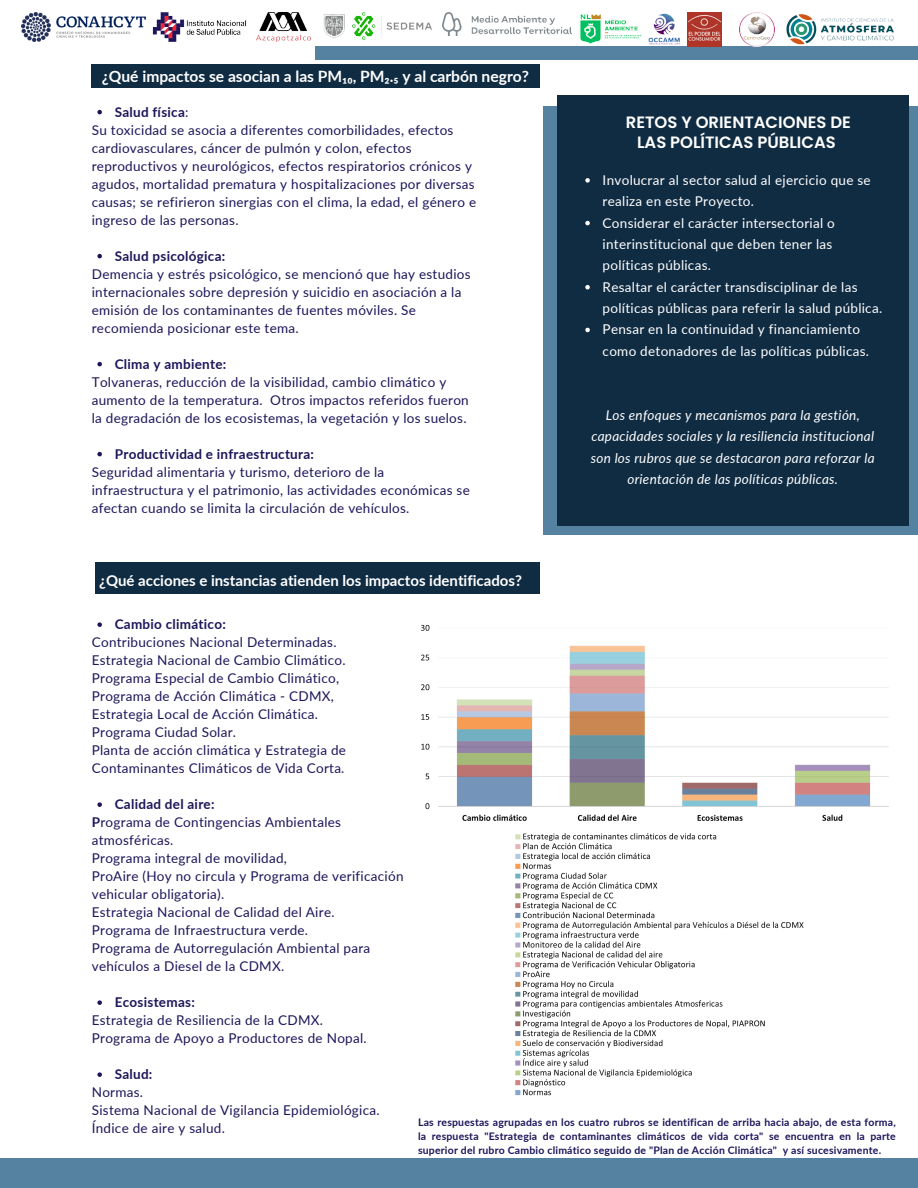
<style>
.page{position:relative;width:918px;height:1188px;background:#fff}
.page>*{position:absolute;margin:0;border:0;box-sizing:border-box;transform-origin:0 0}
.t1{font:600 16.35px/19.2px "Poppins";color:#fff;text-align:center}
.t2{font:700 15.6px "Lato";color:#fff}
.t3{font:700 15px "Lato";color:#fff}
.t4{font:13.5px/18px "Lato";letter-spacing:.02em;color:#1c155a}
.t5{font:13.5px/21.3px "Lato";letter-spacing:.02em;color:#fff}
.t6{font:italic 13.5px/21.3px "Lato";letter-spacing:.02em;color:#fff;text-align:center}
.t7{font:700 13.5px "Lato";letter-spacing:.02em;color:#1c155a}
.t8{font:700 10.5px/14px "Lato";letter-spacing:.02em;color:#1c155a;text-align:justify}
.s1{font-weight:400}
.s2{font-weight:700}
</style>
<div class="page">
<div style="left:544px;top:106px;width:374px;height:429px;background:#5582a1"></div>
<div style="left:315px;top:46px;width:603px;height:13px;background:#5582a1"></div>
<div style="left:557px;top:95px;width:352px;height:431px;background:#102c43"></div>
<div style="left:0;top:1158px;width:918px;height:30px;background:#5582a1"></div>
<img style="left:22px;top:12px;width:124px;height:30px">
<img style="left:153px;top:12px;width:93px;height:30px">
<img style="left:256px;top:12px;width:54px;height:30px">
<img style="left:323px;top:12px;width:109px;height:28px">
<img style="left:648px;top:13px;width:32px;height:32px">
<img style="left:688px;top:12px;width:34px;height:34px">
<img style="left:740px;top:12px;width:34px;height:34px">
<img style="left:786px;top:14px;width:108px;height:31px">
<img style="left:580px;top:14px;width:62px;height:30px">
<img style="left:442px;top:12px;width:130px;height:23px">
<div style="left:92px;top:65px;width:448px;height:23px;background:#102c43"></div>
<div style="left:95px;top:562px;width:444px;height:32px;background:#102c43"></div>
<img style="left:421px;top:624px;width:468px;height:472px">
<svg style="left:585px;top:178px;width:5px;height:5px"></svg>
<svg style="left:585px;top:221px;width:5px;height:4px"></svg>
<svg style="left:585px;top:285px;width:5px;height:4px"></svg>
<svg style="left:585px;top:328px;width:5px;height:4px"></svg>
<svg style="left:97px;top:110px;width:5px;height:4px"></svg>
<svg style="left:97px;top:254px;width:5px;height:4px"></svg>
<svg style="left:97px;top:362px;width:5px;height:4px"></svg>
<svg style="left:97px;top:452px;width:5px;height:4px"></svg>
<svg style="left:97px;top:622px;width:5px;height:5px"></svg>
<svg style="left:97px;top:802px;width:5px;height:5px"></svg>
<svg style="left:97px;top:1000px;width:5px;height:5px"></svg>
<svg style="left:97px;top:1072px;width:5px;height:5px"></svg>
<p class="t2" style="left:102px;top:67px;width:429px">¿Qué impactos se asocian a las PM₁₀, PM₂.₅ y al carbón negro?</p>
<p class="t7" style="left:115px;top:103px;width:75px">Salud física<span class="s1">:</span></p>
<p class="t4" style="left:92px;top:120px;width:386px">Su toxicidad se asocia a diferentes comorbilidades, efectos cardiovasculares, cáncer de pulmón y colon, efectos reproductivos y neurológicos, efectos respiratorios crónicos y agudos, mortalidad prematura y hospitalizaciones por diversas causas; se refirieron sinergias con el clima, la edad, el género e ingreso de las personas.</p>
<p class="t7" style="left:115px;top:247px;width:112px">Salud psicológica:</p>
<p class="t4" style="left:92px;top:264px;width:380px">Demencia y estrés psicológico, se mencionó que hay estudios internacionales sobre depresión y suicidio en asociación a la emisión de los contaminantes de fuentes móviles. Se recomienda posicionar este tema.</p>
<p class="t7" style="left:115px;top:355px;width:113px">Clima y ambiente:</p>
<p class="t4" style="left:92px;top:372px;width:379px">Tolvaneras, reducción de la visibilidad, cambio climático y aumento de la temperatura. Otros impactos referidos fueron la degradación de los ecosistemas, la vegetación y los suelos.</p>
<p class="t7" style="left:115px;top:445px;width:201px">Productividad e infraestructura:</p>
<p class="t4" style="left:92px;top:462px;width:380px">Seguridad alimentaria y turismo, deterioro de la infraestructura y el patrimonio, las actividades económicas se afectan cuando se limita la circulación de vehículos.</p>
<p class="t3" style="left:99px;top:571px;width:424px">¿Qué acciones e instancias atienden los impactos identificados?</p>
<p class="t7" style="left:115px;top:616px;width:113px">Cambio climático:</p>
<p class="t4" style="left:92px;top:633px;width:246px">Contribuciones Nacional Determinadas.</p>
<p class="t4" style="left:92px;top:651px;width:255px">Estrategia Nacional de Cambio Climático.</p>
<p class="t4" style="left:92px;top:669px;width:249px">Programa Especial de Cambio Climático,</p>
<p class="t4" style="left:92px;top:687px;width:244px">Programa de Acción Climática - CDMX,</p>
<p class="t4" style="left:92px;top:705px;width:228px">Estrategia Local de Acción Climática.</p>
<p class="t4" style="left:92px;top:723px;width:146px">Programa Ciudad Solar.</p>
<p class="t4" style="left:92px;top:741px;width:256px">Planta de acción climática y Estrategia de<br>Contaminantes Climáticos de Vida Corta.</p>
<p class="t7" style="left:115px;top:796px;width:101px">Calidad del aire:</p>
<p class="t4" style="left:92px;top:813px;width:251px"><span class="s2">P</span>rograma de Contingencias Ambientales atmosféricas.</p>
<p class="t4" style="left:92px;top:849px;width:197px">Programa integral de movilidad,</p>
<p class="t4" style="left:92px;top:867px;width:313px">ProAire (Hoy no circula y Programa de verificación vehicular obligatoria).</p>
<p class="t4" style="left:92px;top:903px;width:244px">Estrategia Nacional de Calidad del Aire.</p>
<p class="t4" style="left:92px;top:921px;width:218px">Programa de Infraestructura verde.</p>
<p class="t4" style="left:92px;top:939px;width:280px">Programa de Autorregulación Ambiental para vehículos a Diesel de la CDMX.</p>
<p class="t7" style="left:115px;top:994px;width:82px">Ecosistemas:</p>
<p class="t4" style="left:92px;top:1011px;width:233px">Estrategia de Resiliencia de la CDMX.</p>
<p class="t4" style="left:92px;top:1029px;width:276px">Programa de Apoyo a Productores de Nopal.</p>
<p class="t7" style="left:115px;top:1066px;width:39px">Salud:</p>
<p class="t1" style="left:626px;top:113px;width:226px">RETOS Y ORIENTACIONES DE<br>LAS POLÍTICAS PÚBLICAS</p>
<p class="t5" style="left:603px;top:169px;width:270px">Involucrar al sector salud al ejercicio que se realiza en este Proyecto.</p>
<p class="t5" style="left:603px;top:212px;width:234px">Considerar el carácter intersectorial o interinstitucional que deben tener las políticas públicas.</p>
<p class="t5" style="left:603px;top:276px;width:281px">Resaltar el carácter transdisciplinar de las políticas públicas para referir la salud pública.</p>
<p class="t5" style="left:603px;top:319px;width:268px">Pensar en la continuidad y financiamiento como detonadores de las políticas públicas.</p>
<p class="t6" style="left:591px;top:404px;width:285px">Los enfoques y mecanismos para la gestión, capacidades sociales y la resiliencia institucional son los rubros que se destacaron para reforzar la orientación de las políticas públicas.</p>
<p class="t4" style="left:92px;top:1083px;width:53px">Normas.</p>
<p class="t4" style="left:92px;top:1101px;width:289px">Sistema Nacional de Vigilancia Epidemiológica.</p>
<p class="t4" style="left:92px;top:1119px;width:135px">Índice de aire y salud.</p>
<p class="t8" style="left:418px;top:1115px;width:479px">Las respuestas agrupadas en los cuatro rubros se identifican de arriba hacia abajo, de esta forma, la respuesta "Estrategia de contaminantes climáticos de vida corta" se encuentra en la parte superior del rubro Cambio climático seguido de "Plan de Acción Climática" y así sucesivamente.</p>
</div>
